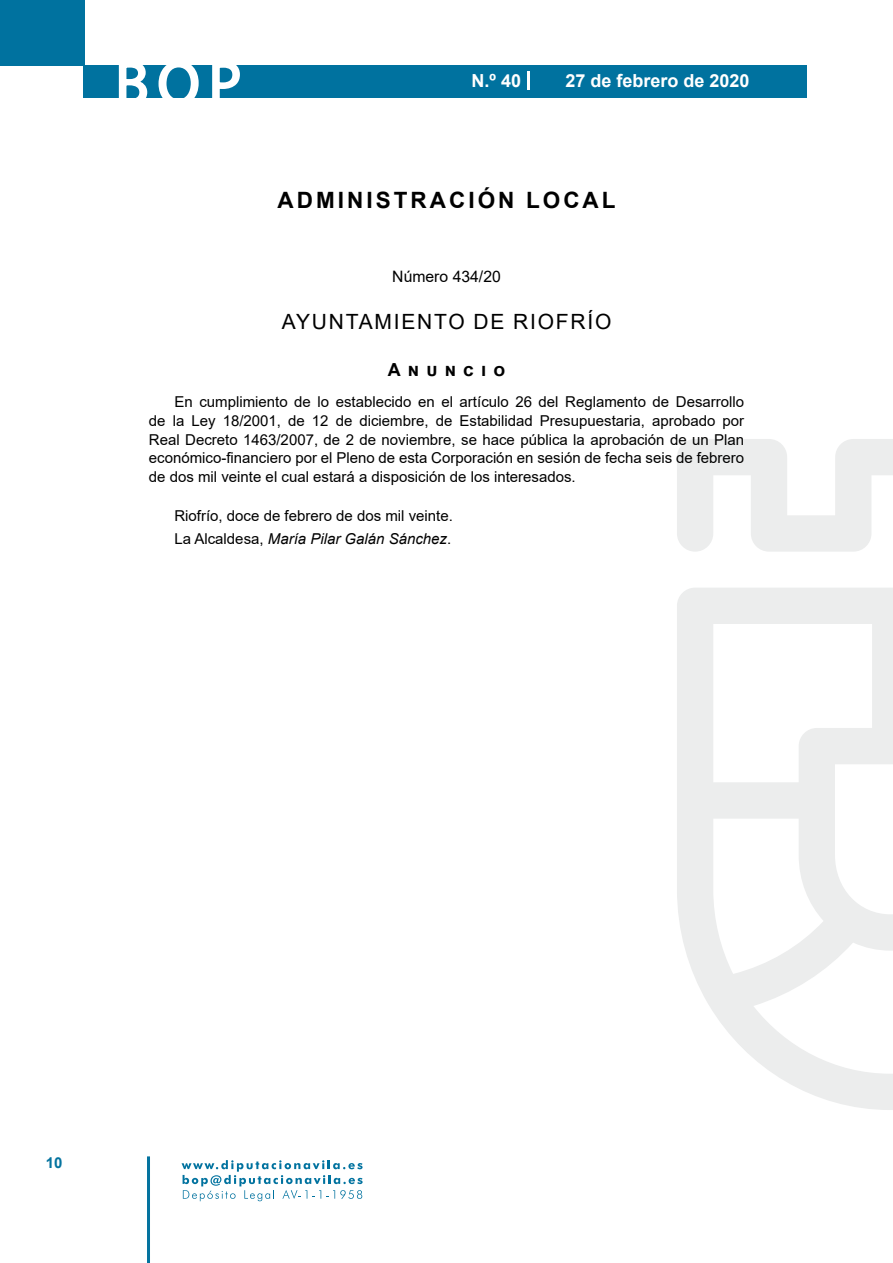
<style>
.page{position:relative;width:893px;height:1263px;background:#fff}
.page>*{position:absolute;margin:0;border:0;box-sizing:border-box;transform-origin:0 0}
.t1{font:500 61.5px "Avant Garde";color:#fff}
.t2{font:700 22.5px "Arial";letter-spacing:.135em;color:#000}
.t3{font:21px "Arial";letter-spacing:.085em;color:#000}
.t4{font:700 18px "Arial";color:#fff}
.t5{font:700 18px "Arial";letter-spacing:.4em;color:#000}
.t6{font:15.75px "Arial";color:#000}
.t7{font:15px/18.8px "Arial";color:#000;text-align:justify}
.t8{font:700 15px "Arial";color:#04739f}
.s1{font-style:italic}
</style>
<div class="page">
<div style="left:0;top:0;width:85px;height:65px;background:#00729f"></div>
<div style="left:84px;top:65px;width:723px;height:33px;background:#00729f"></div>
<svg style="left:118px;top:65px;width:30px;height:33px"></svg>
<svg style="left:158px;top:65px;width:41px;height:33px"></svg>
<svg style="left:212px;top:65px;width:28px;height:33px"></svg>
<svg style="left:182px;top:1160px;width:181px;height:41px"></svg>
<hr style="left:147px;top:1156px;width:3px;height:107px;background:#04739f">
<svg style="left:528px;top:71px;width:2px;height:19px"></svg>
<svg style="left:677px;top:439px;width:216px;height:671px"></svg>
<h1 class="t1" style="left:115px;top:46px;width:128px">BOP</h1>
<p class="t4" style="left:472px;top:68px;width:51px">N.º 40</p>
<p class="t4" style="left:565px;top:68px;width:186px">27 de febrero de 2020</p>
<h2 class="t2" style="left:277px;top:184px;width:340px">ADMINISTRACIÓN LOCAL</h2>
<p class="t6" style="left:392px;top:266px;width:110px">Número 434/20</p>
<h3 class="t3" style="left:282px;top:307px;width:331px">AYUNTAMIENTO DE RIOFRÍO</h3>
<p class="t5" style="left:388px;top:357px;width:119px">Anuncio</p>
<p class="t7" style="left:149px;top:392px;width:597px;text-indent:26px">En cumplimiento de lo establecido en el artículo 26 del Reglamento de Desarrollo de la Ley 18/2001, de 12 de diciembre, de Estabilidad Presupuestaria, aprobado por Real Decreto 1463/2007, de 2 de noviembre, se hace pública la aprobación de un Plan económico-financiero por el Pleno de esta Corporación en sesión de fecha seis de febrero de dos mil veinte el cual estará a disposición de los interesados.</p>
<p class="t7" style="left:174px;top:505px;width:280px;line-height:22.2px">Riofrío, doce de febrero de dos mil veinte.<br>La Alcaldesa, <span class="s1">María Pilar Galán Sánchez</span>.</p>
<p class="t8" style="left:46px;top:1152px;width:18px">10</p>
</div>
